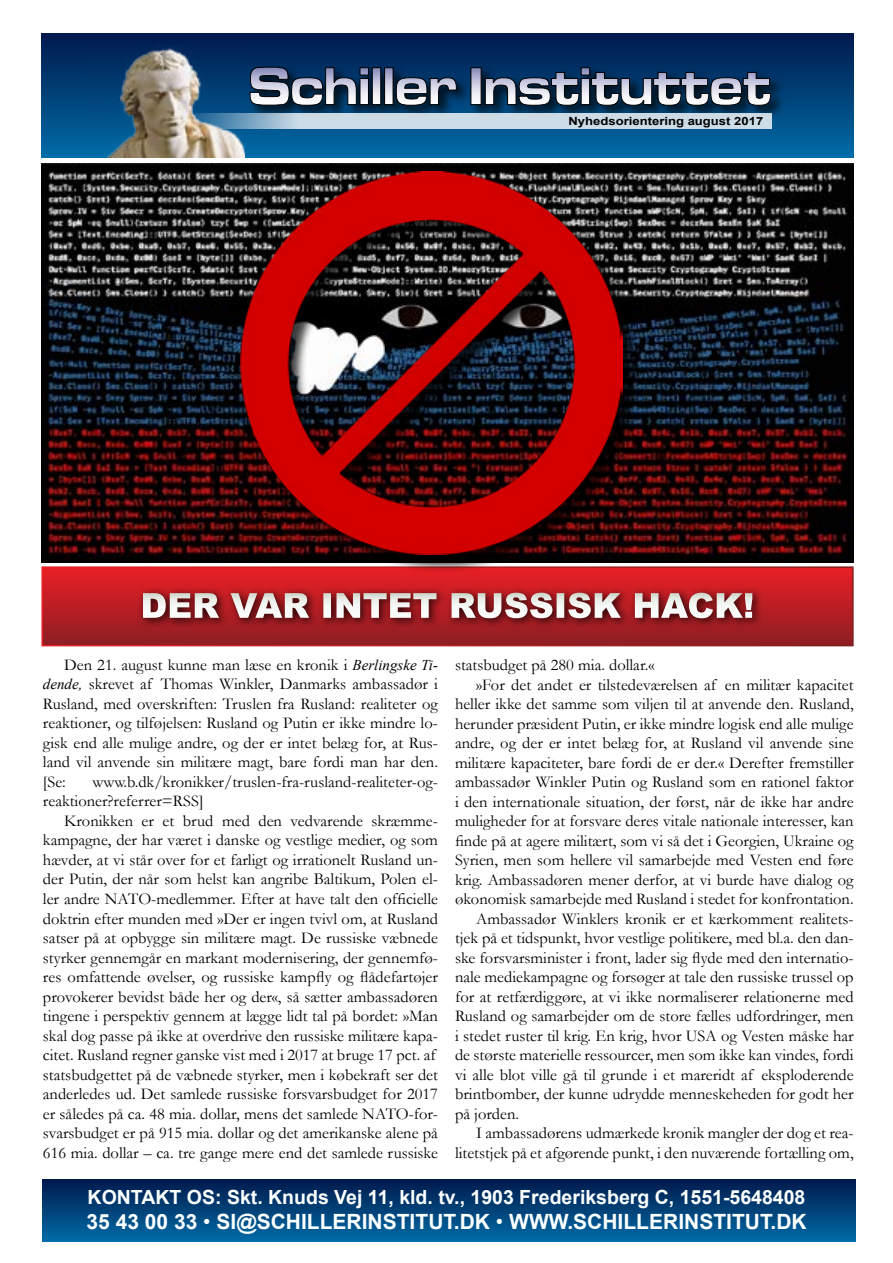
<style>
.page{position:relative;width:893px;height:1263px;background:#fff}
.page>*{position:absolute;margin:0;border:0;box-sizing:border-box;transform-origin:0 0}
.t1{font:900 34.5px "Arial";color:#fff}
.t2{font:700 21px "Arial";color:#fbffff}
.t3{font:700 19.5px "Arial";color:#fbffff}
.t4{font:16.5px/19.5px "Garamond";color:#000}
.t5{font:700 11.25px "Arial";color:#000;scale:1.16 1}
.s1{font-weight:400}
.s2{font-family:"Times New Roman";font-style:italic;font-size:15px}
</style>
<div class="page">
<div style="left:43px;top:1179px;width:812px;height:62px;background:linear-gradient(to bottom,#00194c,#0069a4)"></div>
<img style="left:41px;top:163px;width:812px;height:400px">
<div style="left:42px;top:567px;width:811px;height:79px;background:linear-gradient(to bottom,#ea1f25,#8c1e24)"></div>
<div style="left:41px;top:34px;width:813px;height:124px;background:linear-gradient(to bottom,#00194c,#076fa9)"></div>
<div style="left:248px;top:65px;width:537px;height:54px;background:#000;opacity:.75"></div>
<svg style="left:250px;top:67px;width:521px;height:39px;background:#596c85"></svg>
<svg style="left:245px;top:113px;width:527px;height:15px;background:#c7d8e4"></svg>
<div style="left:137px;top:587px;width:627px;height:41px;background:#000;opacity:.75"></div>
<img style="left:88px;top:45px;width:157px;height:112px">
<div style="left:243px;top:174px;width:399px;height:399px;background:#000;opacity:.75"></div>
<img style="left:240px;top:172px;width:383px;height:383px">
<p class="t5" style="left:568px;top:113px;width:169px">Nyhedsorientering august 2017</p>
<h1 class="t1" style="left:140px;top:580px;width:615px">DER VAR INTET RUSSISK HACK!</h1>
<p class="t4" style="left:455px;top:655px;width:201px">statsbudget på 280 mia. dollar.«</p>
<p class="t4" style="left:476px;top:674px;width:379px">»For det andet er tilstedeværelsen af en militær kapacitet</p>
<p class="t4" style="left:455px;top:694px;width:400px">heller ikke det samme som viljen til at anvende den. Rusland,</p>
<p class="t4" style="left:455px;top:713px;width:400px">herunder præsident Putin, er ikke mindre logisk end alle mulige</p>
<p class="t4" style="left:455px;top:733px;width:400px">andre, og der er intet belæg for, at Rusland vil anvende sine</p>
<p class="t4" style="left:455px;top:752px;width:400px">militære kapaciteter, bare fordi de er der.« Derefter fremstiller</p>
<p class="t4" style="left:455px;top:772px;width:400px">ambassadør Winkler Putin og Rusland som en rationel faktor</p>
<p class="t4" style="left:455px;top:791px;width:400px">i den internationale situation, der først, når de ikke har andre</p>
<p class="t4" style="left:455px;top:811px;width:400px">muligheder for at forsvare deres vitale nationale interesser, kan</p>
<p class="t4" style="left:455px;top:830px;width:400px">finde på at agere militært, som vi så det i Georgien, Ukraine og</p>
<p class="t4" style="left:455px;top:850px;width:400px">Syrien, men som hellere vil samarbejde med Vesten end føre</p>
<p class="t4" style="left:455px;top:869px;width:400px">krig. Ambassadøren mener derfor, at vi burde have dialog og</p>
<p class="t4" style="left:455px;top:889px;width:400px">økonomisk samarbejde med Rusland i stedet for konfrontation.</p>
<p class="t4" style="left:476px;top:908px;width:379px">Ambassadør Winklers kronik er et kærkomment realitets-</p>
<p class="t4" style="left:455px;top:928px;width:400px">tjek på et tidspunkt, hvor vestlige politikere, med bl.a. den dan-</p>
<p class="t4" style="left:455px;top:947px;width:400px">ske forsvarsminister i front, lader sig flyde med den internatio-</p>
<p class="t4" style="left:455px;top:967px;width:400px">nale mediekampagne og forsøger at tale den russiske trussel op</p>
<p class="t4" style="left:455px;top:986px;width:400px">for at retfærdiggøre, at vi ikke normaliserer relationerne med</p>
<p class="t4" style="left:455px;top:1006px;width:400px">Rusland og samarbejder om de store fælles udfordringer, men</p>
<p class="t4" style="left:455px;top:1025px;width:400px">i stedet ruster til krig. En krig, hvor USA og Vesten måske har</p>
<p class="t4" style="left:455px;top:1045px;width:400px">de største materielle ressourcer, men som ikke kan vindes, fordi</p>
<p class="t4" style="left:455px;top:1064px;width:400px">vi alle blot ville gå til grunde i et mareridt af eksploderende</p>
<p class="t4" style="left:455px;top:1084px;width:400px">brintbomber, der kunne udrydde menneskeheden for godt her</p>
<p class="t4" style="left:455px;top:1103px;width:66px">på jorden.</p>
<p class="t4" style="left:476px;top:1123px;width:379px">I ambassadørens udmærkede kronik mangler der dog et rea-</p>
<p class="t4" style="left:455px;top:1142px;width:400px">litetstjek på et afgørende punkt, i den nuværende fortælling om,</p>
<p class="t3" style="left:88px;top:1183px;width:719px">KONTAKT OS: Skt. Knuds Vej 11, kld. tv., 1903 Frederiksberg C, 1551-5648408</p>
<p class="t2" style="left:86px;top:1207px;width:722px">35 43 00 33 <span class="s1">•</span> SI@SCHILLERINSTITUT.DK <span class="s1">•</span> WWW.SCHILLERINSTITUT.DK</p>
<p class="t4" style="left:43px;top:654px;width:397px;text-align:justify;text-indent:21px">Den 21. august kunne man læse en kronik i <span class="s2">Berlingske Ti&shy;dende,</span> skrevet af Thomas Winkler, Danmarks ambassadør i Rusland, med overskriften: Truslen fra Rusland: realiteter og reaktioner, og tilføjelsen: Rusland og Putin er ikke mindre lo&shy;gisk end alle mulige andre, og der er intet belæg for, at Rus&shy;land vil anvende sin militære magt, bare fordi man har den. [Se:</p>
<p class="t4" style="left:43px;top:772px;width:397px;text-indent:49px">www.b.dk/kronikker/truslen-fra-rusland-realiteter-og&shy;reaktioner?referrer=RSS]</p>
<p class="t4" style="left:43px;top:811px;width:397px;text-indent:21px">Kronikken er et brud med den vedvarende skræmme&shy;kampagne, der har været i danske og vestlige medier, og som hævder, at vi står over for et farligt og irrationelt Rusland un&shy;der Putin, der når som helst kan angribe Baltikum, Polen el&shy;ler andre NATO-medlemmer. Efter at have talt den officielle doktrin efter munden med »Der er ingen tvivl om, at Rusland satser på at opbygge sin militære magt. De russiske væbnede styrker gennemgår en markant modernisering, der gennemfø&shy;res omfattende øvelser, og russiske kampfly og flådefartøjer provokerer bevidst både her og der«, så sætter ambassadøren tingene i perspektiv gennem at lægge lidt tal på bordet: »Man skal dog passe på ikke at overdrive den russiske militære kapa&shy;citet. Rusland regner ganske vist med i 2017 at bruge 17 pct. af statsbudgettet på de væbnede styrker, men i købekraft ser det anderledes ud. Det samlede russiske forsvarsbudget for 2017 er således på ca. 48 mia. dollar, mens det samlede NATO-for&shy;svarsbudget er på 915 mia. dollar og det amerikanske alene på 616 mia. dollar – ca. tre gange mere end det samlede russiske</p>
</div>
